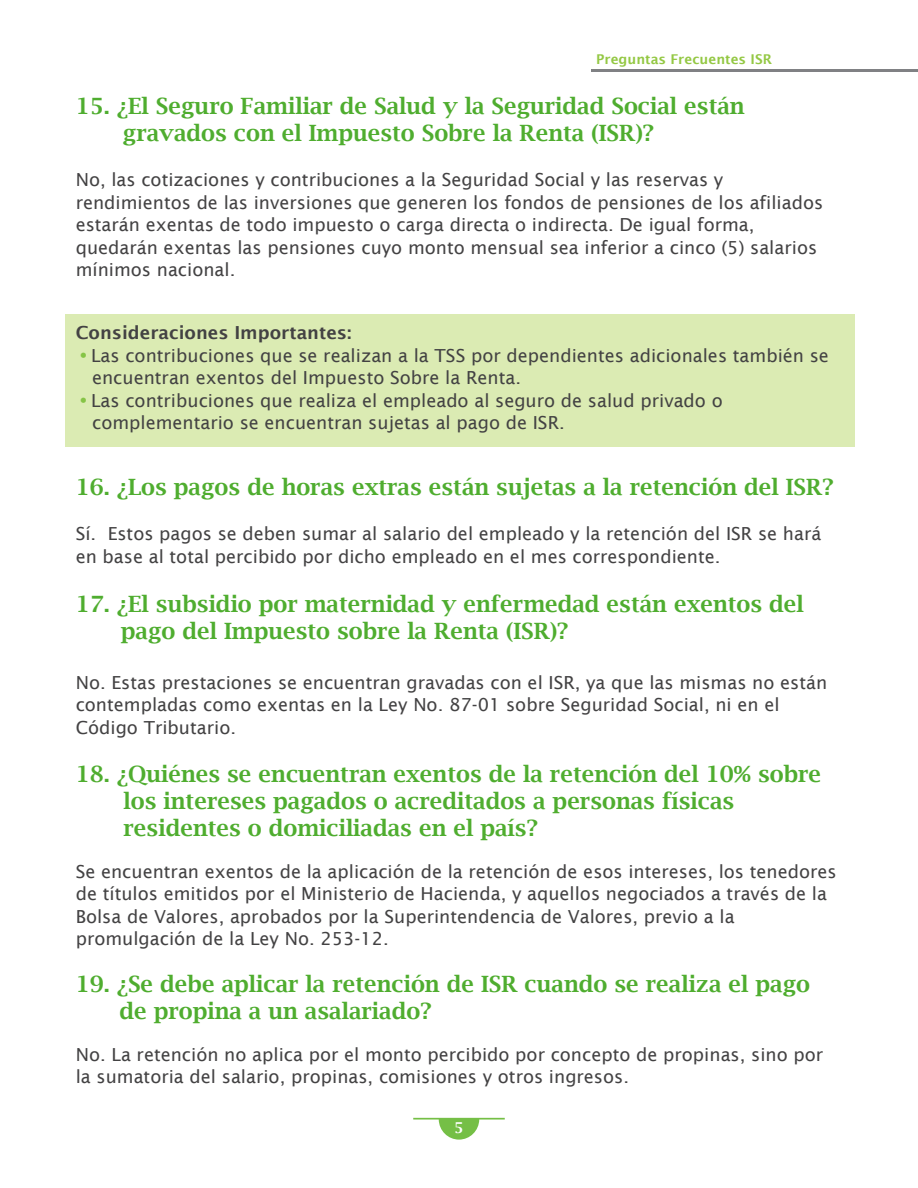
<style>
.page{position:relative;width:918px;height:1188px;background:#fff}
.page>*{position:absolute;margin:0;border:0;box-sizing:border-box;transform-origin:0 0}
.t1{font:600 22.5px/27px "Lucida Bright";color:#4fad2f}
.t2{font:18px/22.5px "Lucida Sans";color:#434243}
.t3{font:600 18px "Lucida Sans";color:#434243}
.t4{font:600 15px "Lucida Bright";color:#fff}
.t5{font:600 13.5px "Lucida Sans";color:#94c844}
.s1{font-weight:600;font-size:24px;color:#85c446}
</style>
<div class="page">
<div style="left:65px;top:314px;width:789px;height:132px;background:#dbebb3"></div>
<svg style="left:413px;top:1118px;width:92px;height:22px"></svg>
<hr style="left:591px;top:69px;width:327px;height:2px;background:#808184">
<p class="t5" style="left:596px;top:52px;width:177px">Preguntas Frecuentes ISR</p>
<p class="t1" style="left:123px;top:93px;width:623px;text-indent:-47px">15. ¿El Seguro Familiar de Salud y la Seguridad Social están gravados con el Impuesto Sobre la Renta (ISR)?</p>
<p class="t2" style="left:76px;top:169px;width:749px">No, las cotizaciones y contribuciones a la Seguridad Social y las reservas y rendimientos de las inversiones que generen los fondos de pensiones de los afiliados estarán exentas de todo impuesto o carga directa o indirecta. De igual forma, quedarán exentas las pensiones cuyo monto mensual sea inferior a cinco (5) salarios mínimos nacional.</p>
<p class="t3" style="left:76px;top:323px;width:277px">Consideraciones Importantes:</p>
<p class="t2" style="left:92px;top:344px;width:738px;text-indent:-16px"><span class="s1">•</span>Las contribuciones que se realizan a la TSS por dependientes adicionales también se encuentran exentos del Impuesto Sobre la Renta.</p>
<p class="t2" style="left:92px;top:389px;width:632px;text-indent:-16px"><span class="s1">•</span>Las contribuciones que realiza el empleado al seguro de salud privado o complementario se encuentran sujetas al pago de ISR.</p>
<p class="t1" style="left:76px;top:474px;width:760px">16. ¿Los pagos de horas extras están sujetas a la retención del ISR?</p>
<p class="t2" style="left:76px;top:523px;width:747px">Sí. Estos pagos se deben sumar al salario del empleado y la retención del ISR se hará en base al total percibido por dicho empleado en el mes correspondiente.</p>
<p class="t1" style="left:121px;top:591px;width:685px;text-indent:-45px">17. ¿El subsidio por maternidad y enfermedad están exentos del pago del Impuesto sobre la Renta (ISR)?</p>
<p class="t2" style="left:76px;top:671px;width:753px">No. Estas prestaciones se encuentran gravadas con el ISR, ya que las mismas no están contempladas como exentas en la Ley No. 87-01 sobre Seguridad Social, ni en el<br>Código Tributario.</p>
<p class="t1" style="left:124px;top:760px;width:699px;text-indent:-48px">18. ¿Quiénes se encuentran exentos de la retención del 10% sobre los intereses pagados o acreditados a personas físicas residentes o domiciliadas en el país?</p>
<p class="t2" style="left:76px;top:860px;width:763px">Se encuentran exentos de la aplicación de la retención de esos intereses, los tenedores de títulos emitidos por el Ministerio de Hacienda, y aquellos negociados a través de la Bolsa de Valores, aprobados por la Superintendencia de Valores, previo a la promulgación de la Ley No. 253-12.</p>
<p class="t1" style="left:119px;top:970px;width:692px;text-indent:-44px">19. ¿Se debe aplicar la retención de ISR cuando se realiza el pago de propina a un asalariado?</p>
<p class="t2" style="left:76px;top:1043px;width:749px">No. La retención no aplica por el monto percibido por concepto de propinas, sino por la sumatoria del salario, propinas, comisiones y otros ingresos.</p>
<p class="t4" style="left:454px;top:1119px;width:11px">5</p>
</div>
